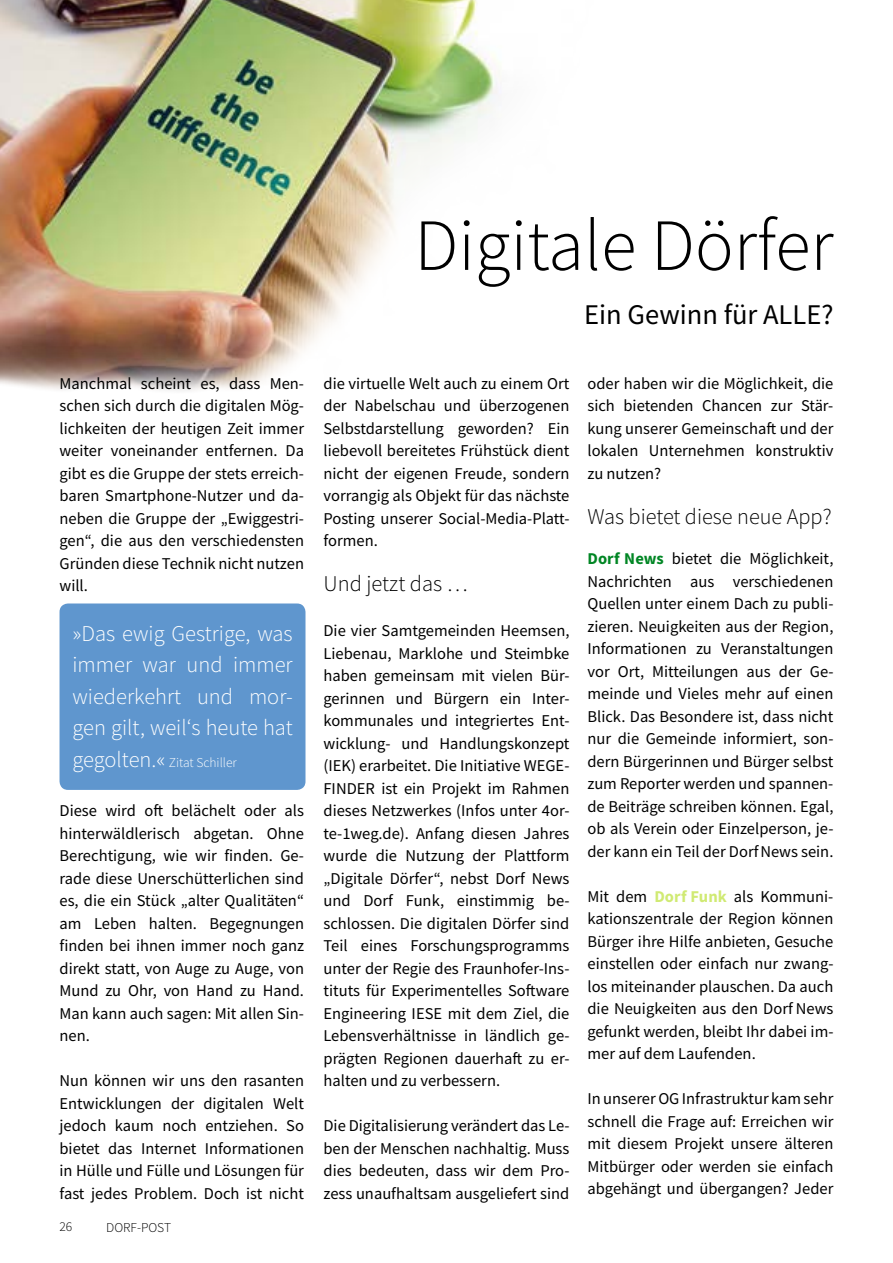
<style>
.page{position:relative;width:893px;height:1263px;background:#fff}
.page>*{position:absolute;margin:0;border:0;box-sizing:border-box;transform-origin:0 0}
.t1{font:300 73.5px "Source Sans Pro";color:#000}
.t2{font:28.5px "Source Sans Pro";color:#000}
.t3{font:300 22.5px/31.5px "Source Sans Pro";color:#fff;text-align:justify}
.t4{font:300 22.5px "Source Sans Pro";color:#000}
.t5{font:16.5px/22.5px "Source Sans Pro";color:#000;text-align:justify}
.t6{font:300 13.5px "Source Sans Pro";color:#fff}
.t7{font:300 13.5px "Source Sans Pro";color:#000}
.s1{font-size:22.5px}
.s2{font-weight:700;color:#008624}
.s3{font-weight:700;color:#d0ea73}
</style>
<div class="page">
<img style="left:0;top:0;width:500px;height:391px">
<div style="left:60px;top:603px;width:245px;height:187px;background:#5f96ce;border-radius:9px"></div>
<h1 class="t1" style="left:414px;top:200px;width:421px">Digitale Dörfer</h1>
<h2 class="t2" style="left:584px;top:296px;width:251px">Ein Gewinn für ALLE?</h2>
<p class="t5" style="left:60px;top:372px;width:246px">Manchmal scheint es, dass Men&shy;schen sich durch die digitalen Mög&shy;lichkeiten der heutigen Zeit immer weiter voneinander entfernen. Da gibt es die Gruppe der stets erreich&shy;baren Smartphone-Nutzer und da&shy;neben die Gruppe der „Ewiggestri&shy;gen“, die aus den verschiedensten Gründen diese Technik nicht nutzen will.</p>
<h3 class="t3" style="left:72px;top:618px;width:222px">»Das ewig Gestrige, was immer war und immer wiederkehrt und mor&shy;gen gilt, weil‘s heute hat</h3>
<p class="t6" style="left:72px;top:754px;width:166px"><span class="s1">gegolten.«</span> Zitat Schiller</p>
<p class="t5" style="left:60px;top:799px;width:246px">Diese wird oft belächelt oder als hinterwäldlerisch abgetan. Ohne Berechtigung, wie wir finden. Ge&shy;rade diese Unerschütterlichen sind es, die ein Stück „alter Qualitäten“ am Leben halten. Begegnungen finden bei ihnen immer noch ganz direkt statt, von Auge zu Auge, von Mund zu Ohr, von Hand zu Hand.<br>Man kann auch sagen: Mit allen Sin&shy;nen.</p>
<p class="t5" style="left:60px;top:1069px;width:246px">Nun können wir uns den rasanten Entwicklungen der digitalen Welt jedoch kaum noch entziehen. So bietet das Internet Informationen in Hülle und Fülle und Lösungen für fast jedes Problem. Doch ist nicht</p>
<p class="t7" style="left:60px;top:1218px;width:14px">26</p>
<p class="t7" style="left:106px;top:1219px;width:66px">DORF-POST</p>
<p class="t5" style="left:323px;top:372px;width:247px">die virtuelle Welt auch zu einem Ort der Nabelschau und überzogenen Selbstdarstellung geworden? Ein liebevoll bereitetes Frühstück dient nicht der eigenen Freude, sondern vorrangig als Objekt für das nächste Posting unserer Social-Media-Platt&shy;formen.</p>
<h3 class="t4" style="left:323px;top:570px;width:146px">Und jetzt das …</h3>
<p class="t5" style="left:323px;top:619px;width:247px">Die vier Samtgemeinden Heemsen, Liebenau, Marklohe und Steimbke haben gemeinsam mit vielen Bür&shy;gerinnen und Bürgern ein Inter&shy;kommunales und integriertes Ent&shy;wicklung- und Handlungskonzept (IEK) erarbeitet. Die Initiative WEGE-FINDER ist ein Projekt im Rahmen dieses Netzwerkes (Infos unter 4or&shy;te-1weg.de). Anfang diesen Jahres wurde die Nutzung der Plattform „Digitale Dörfer“, nebst Dorf News und Dorf Funk, einstimmig be&shy;schlossen. Die digitalen Dörfer sind Teil eines Forschungsprogramms unter der Regie des Fraunhofer-Ins&shy;tituts für Experimentelles Software Engineering IESE mit dem Ziel, die Lebensverhältnisse in ländlich ge&shy;prägten Regionen dauerhaft zu er&shy;halten und zu verbessern.</p>
<p class="t5" style="left:323px;top:1114px;width:247px">Die Digitalisierung verändert das Le&shy;ben der Menschen nachhaltig. Muss dies bedeuten, dass wir dem Pro&shy;zess unaufhaltsam ausgeliefert sind</p>
<p class="t5" style="left:587px;top:372px;width:247px">oder haben wir die Möglichkeit, die sich bietenden Chancen zur Stär&shy;kung unserer Gemeinschaft und der lokalen Unternehmen konstruktiv zu nutzen?</p>
<h3 class="t4" style="left:587px;top:502px;width:246px">Was bietet diese neue App?</h3>
<p class="t5" style="left:587px;top:547px;width:247px"><span class="s2">Dorf News</span> bietet die Möglichkeit, Nachrichten aus verschiedenen Quellen unter einem Dach zu publi&shy;zieren. Neuigkeiten aus der Region, Informationen zu Veranstaltungen vor Ort, Mitteilungen aus der Ge&shy;meinde und Vieles mehr auf einen Blick. Das Besondere ist, dass nicht nur die Gemeinde informiert, son&shy;dern Bürgerinnen und Bürger selbst zum Reporter werden und spannen&shy;de Beiträge schreiben können. Egal, ob als Verein oder Einzelperson, je&shy;der kann ein Teil der DorfNews sein.</p>
<p class="t5" style="left:587px;top:885px;width:247px">Mit dem <span class="s3">Dorf Funk</span> als Kommuni&shy;kationszentrale der Region können Bürger ihre Hilfe anbieten, Gesuche einstellen oder einfach nur zwang&shy;los miteinander plauschen. Da auch die Neuigkeiten aus den Dorf News gefunkt werden, bleibt Ihr dabei im&shy;mer auf dem Laufenden.</p>
<p class="t5" style="left:587px;top:1087px;width:247px">In unserer OG Infrastruktur kam sehr schnell die Frage auf: Erreichen wir mit diesem Projekt unsere älteren Mitbürger oder werden sie einfach abgehängt und übergangen? Jeder</p>
</div>
